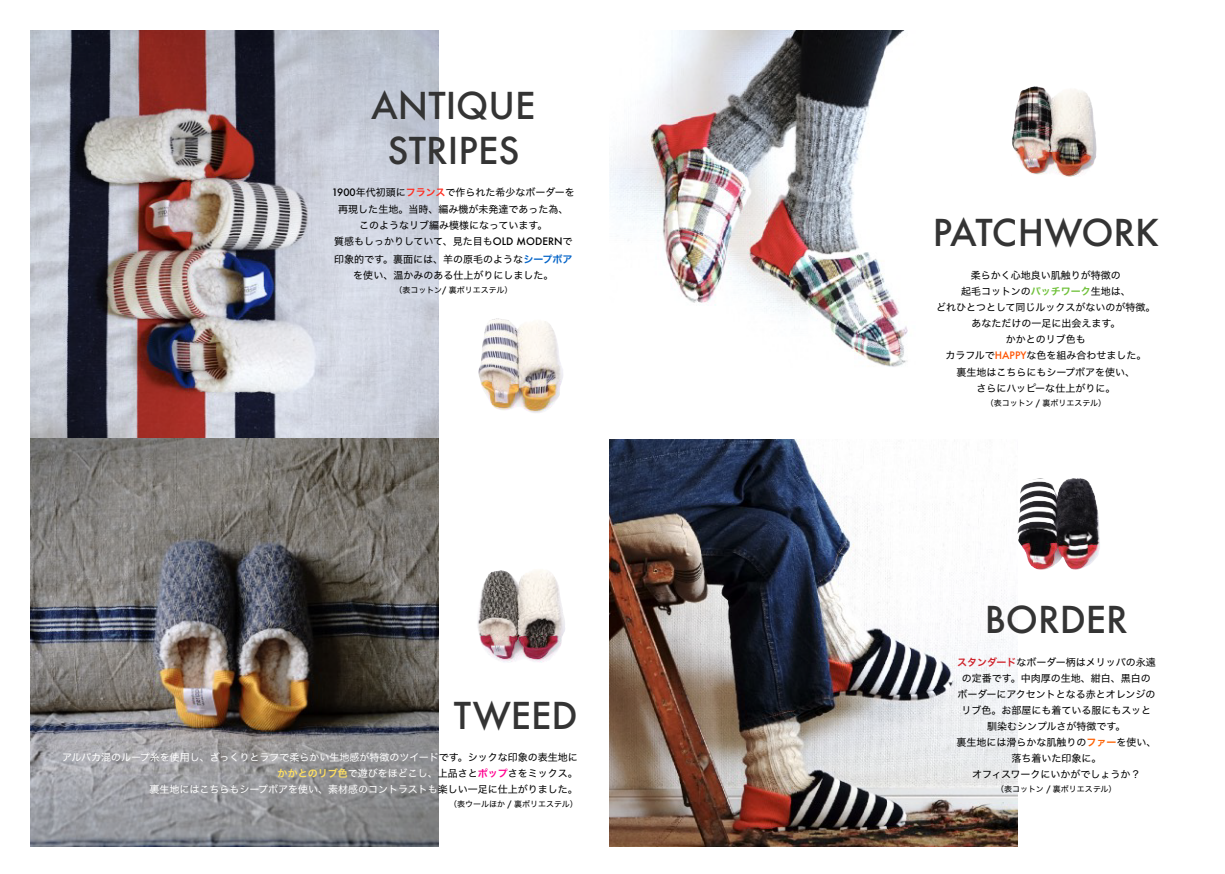
<style>
.page{position:relative;width:1225px;height:874px;background:#fff}
.page>*{position:absolute;margin:0;border:0;box-sizing:border-box;transform-origin:0 0}
.t1{font:500 36px/45.2px "Futura";color:#343434;text-align:center}
.t2{font:10px/16px "Hiragino Sans W4";color:#000;text-align:center}
.t3{font:10px/16px "Hiragino Sans W4";color:#fff;text-align:right}
.t4{font:8px "Hiragino Sans W4";color:#000}
.s1{font-family:"Futura";font-weight:500}
.s2{font-family:"Hiragino Sans W6";color:#ff2d21}
.s3{font-family:"Hiragino Sans W6";color:#0062c7}
.s4{color:#000}
.s5{font-family:"Hiragino Sans W6";color:#ffe061}
.s6{font-family:"Hiragino Sans W6";color:#ff008f}
.s7{font-family:"Hiragino Sans W6";color:#6ec038}
.s8{font-family:"Futura";font-weight:500;color:#fe5300}
.s9{font-family:"Hiragino Sans W6";color:#cf232b}
.s10{font-family:"Hiragino Sans W6";color:#fd6000}
</style>
<div class="page">
<img style="left:30px;top:30px;width:408px;height:815px">
<img style="left:477px;top:570px;width:61px;height:74px">
<img style="left:478px;top:318px;width:82px;height:95px">
<img style="left:610px;top:30px;width:407px;height:815px">
<img style="left:1017px;top:478px;width:62px;height:91px">
<img style="left:1011px;top:86px;width:37px;height:89px">
<h1 class="t1" style="left:371px;top:82px;width:166px">ANTIQUE<br>STRIPES</h1>
<p class="t2" style="left:332px;top:183px;width:244px;line-height:17.4px"><span class="s1">1900</span>年代初頭に<span class="s2">フランス</span>で作られた希少なボーダーを再現した生地。当時、編み機が未発達であった為、</p>
<p class="t2" style="left:334px;top:217px;width:240px">このようなリブ編み模様になっています。<br>質感もしっかりしていて、見た目も<span class="s1">OLD MODERN</span>で</p>
<p class="t2" style="left:334px;top:250px;width:240px">印象的です。裏面には、羊の原毛のような<span class="s3">シープボア</span>を使い、温かみのある仕上がりにしました。</p>
<p class="t4" style="left:394px;top:282px;width:119px">（表コットン<span class="s1">/</span> 裏ポリエステル）</p>
<h1 class="t1" style="left:454px;top:692px;width:125px">TWEED</h1>
<p class="t3" style="left:62px;top:748px;width:517px">アルパカ混のループ糸を使用し、ざっくりとラフで柔らかい生地感が特徴のツイード<span class="s4">です。シックな印象の表生地に</span><span class="s5">かかとのリブ色</span>で遊びをほどこし、<span class="s4">上品さと</span><span class="s6">ポップ</span><span class="s4">さをミックス。<br></span>裏生地にはこちらもシープボアを使い、素材感のコントラストも<span class="s4">楽しい一足に仕上がりました。</span></p>
<p class="t4" style="left:449px;top:796px;width:130px">（表ウールほか <span class="s1">/</span> 裏ポリエステル）</p>
<h1 class="t1" style="left:933px;top:210px;width:228px">PATCHWORK</h1>
<p class="t2" style="left:936px;top:266px;width:221px">柔らかく心地良い肌触りが特徴の<br>起毛コットンの<span class="s7">パッチワーク</span>生地は、<br>どれひとつとして同じルックスがないのが特徴。あなただけの一足に出会えます。<br>かかとのリブ色も<br>カラフルで<span class="s8">HAPPY</span>な色を組み合わせました。</p>
<p class="t2" style="left:956px;top:363px;width:180px">裏生地はこちらにもシープボアを使い、さらにハッピーな仕上がりに。</p>
<p class="t4" style="left:985px;top:396px;width:122px">（表コットン <span class="s1">/</span> 裏ポリエステル）</p>
<h1 class="t1" style="left:984px;top:596px;width:145px">BORDER</h1>
<p class="t2" style="left:956px;top:653px;width:201px"><span class="s9">スタンダード</span>なボーダー柄はメリッパの永遠の定番です。中肉厚の生地、紺白、黒白のボーダーにアクセントとなる赤とオレンジのリブ色。お部屋にも着ている服にもスッと馴染むシンプルさが特徴です。<br>裏生地には滑らかな肌触りの<span class="s10">ファー</span>を使い、落ち着いた印象に。<br>オフィスワークにいかがでしょうか？</p>
<p class="t4" style="left:996px;top:781px;width:122px">（表コットン <span class="s1">/</span> 裏ポリエステル）</p>
</div>
